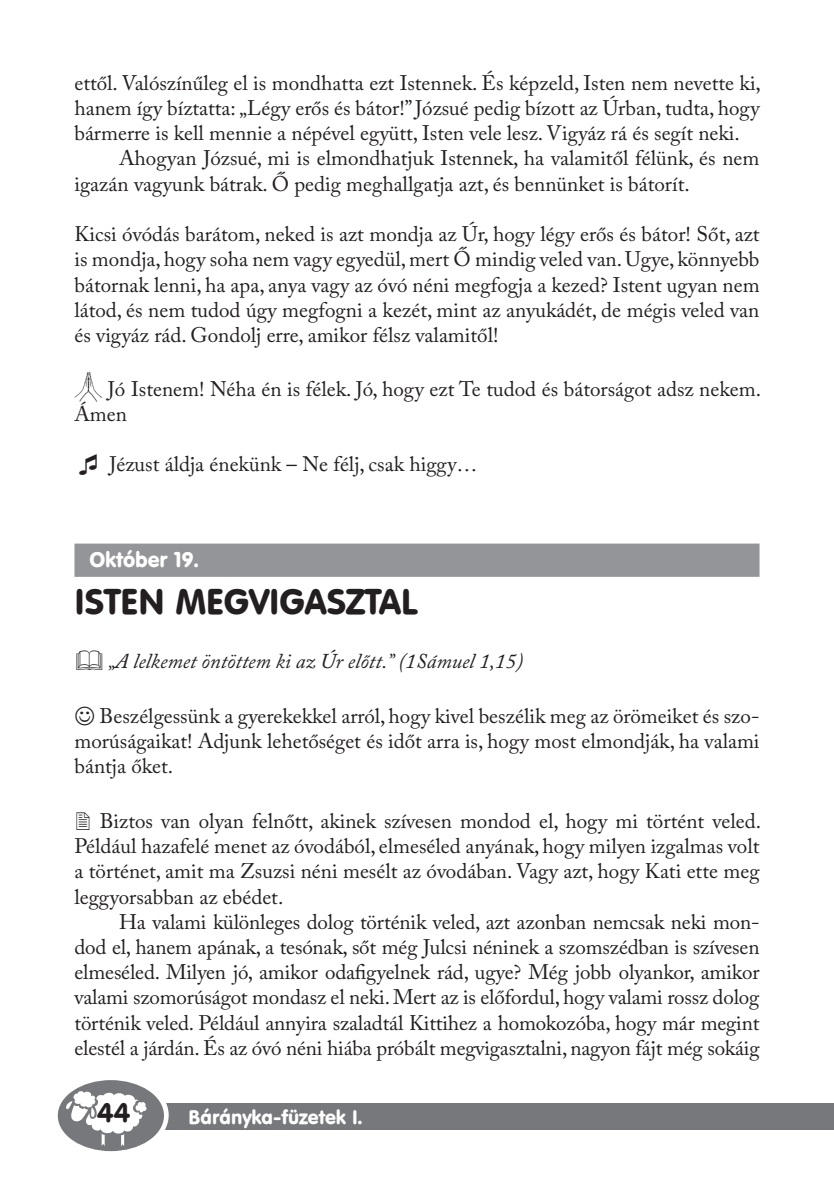
<style>
.page{position:relative;width:834px;height:1181px;background:#fff}
.page>*{position:absolute;margin:0;border:0;box-sizing:border-box;transform-origin:0 0}
.t1{font:35px "Hu Vagou Hu";color:#231f20}
.t2{font:26.6px "Hu Vagou Hu";color:#231f20}
.t3{font:21px/25.2px "Adobe Caslon Pro";color:#231f20;text-align:justify}
.t4{font:italic 21px "Adobe Caslon Pro";color:#231f20}
.t5{font:21px "Caslon Pro Regular Hu";color:#231f20}
.t6{font:21px "Hu Vagou Hu";color:#fff}
.t7{font:19.25px "Hu Vagou Hu";color:#fff}
</style>
<div class="page">
<div style="left:74px;top:1103px;width:759px;height:27px;background:#76787b"></div>
<div style="left:53px;top:1074px;width:116px;height:82px;background:#fff;border-radius:50%"></div>
<svg style="left:58px;top:1080px;width:106px;height:71px"></svg>
<div style="left:74px;top:543px;width:685px;height:34px;background:#939598"></div>
<img style="left:74px;top:372px;width:28px;height:30px">
<p class="t3" style="left:74px;top:70px;width:688px">ettől. Valószínűleg el is mondhatta ezt Istennek. És képzeld, Isten nem nevette ki, hanem így bíztatta: „Légy erős és bátor!” Józsué pedig bízott az Úrban, tudta, hogy bármerre is kell mennie a népével együtt, Isten vele lesz. Vigyáz rá és segít neki.</p>
<p class="t3" style="left:74px;top:146px;width:686px;text-indent:45px">Ahogyan Józsué, mi is elmondhatjuk Istennek, ha valamitől félünk, és nem igazán vagyunk bátrak. Ő pedig meghallgatja azt, és bennünket is bátorít.</p>
<p class="t3" style="left:74px;top:221px;width:686px">Kicsi óvódás barátom, neked is azt mondja az Úr, hogy légy erős és bátor! Sőt, azt is mondja, hogy soha nem vagy egyedül, mert Ő mindig veled van. Ugye, könnyebb bátornak lenni, ha apa, anya vagy az óvó néni megfogja a kezed? Istent ugyan nem látod, és nem tudod úgy megfogni a kezét, mint az anyukádét, de mégis veled van és vigyáz rád. Gondolj erre, amikor félsz valamitől!</p>
<p class="t3" style="left:74px;top:376px;width:688px;text-indent:33px">Jó Istenem! Néha én is félek. Jó, hogy ezt Te tudod és bátorságot adsz nekem.<br>Ámen</p>
<p class="t5" style="left:109px;top:452px;width:369px">Jézust áldja énekünk – Ne félj, csak higgy…</p>
<p class="t6" style="left:89px;top:546px;width:111px">OKTÓBER 19.</p>
<h1 class="t1" style="left:74px;top:579px;width:344px">ISTEN MEGVIGASZTAL</h1>
<p class="t4" style="left:108px;top:648px;width:416px">„A lelkemet öntöttem ki az Úr előtt.” (1Sámuel 1,15)</p>
<p class="t3" style="left:74px;top:703px;width:686px;text-indent:25px">Beszélgessünk a gyerekekkel arról, hogy kivel beszélik meg az örömeiket és szo&shy;morúságaikat! Adjunk lehetőséget és időt arra is, hogy most elmondják, ha valami bántja őket.</p>
<p class="t3" style="left:74px;top:808px;width:688px;text-indent:25px">Biztos van olyan felnőtt, akinek szívesen mondod el, hogy mi történt veled.<br>Például hazafelé menet az óvodából, elmeséled anyának, hogy milyen izgalmas volt a történet, amit ma Zsuzsi néni mesélt az óvodában. Vagy azt, hogy Kati ette meg leggyorsabban az ebédet.</p>
<p class="t3" style="left:74px;top:909px;width:686px;text-indent:45px">Ha valami különleges dolog történik veled, azt azonban nemcsak neki mon&shy;dod el, hanem apának, a tesónak, sőt még Julcsi néninek a szomszédban is szívesen elmeséled. Milyen jó, amikor odafigyelnek rád, ugye? Még jobb olyankor, amikor valami szomorúságot mondasz el neki. Mert az is előfordul, hogy valami rossz dolog történik veled. Például annyira szaladtál Kittihez a homokozóba, hogy már megint elestél a járdán. És az óvó néni hiába próbált megvigasztalni, nagyon fájt még sokáig</p>
<p class="t2" style="left:97px;top:1095px;width:35px">44</p>
<p class="t7" style="left:189px;top:1104px;width:175px">BÁRÁNYKA-FÜZETEK I.</p>
</div>
